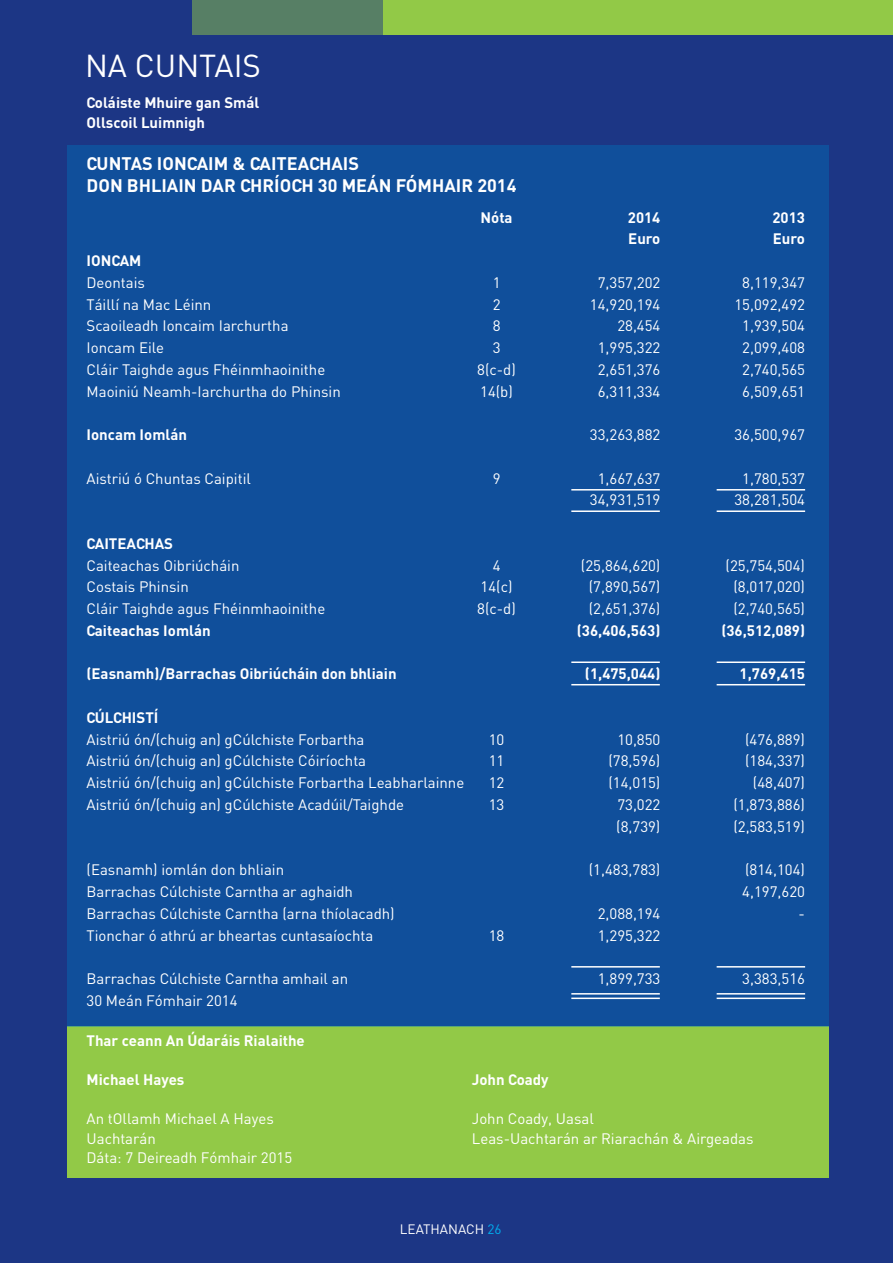
<style>
.page{position:relative;width:893px;height:1263px;background:#1c3685}
.page>*{position:absolute;margin:0;border:0;box-sizing:border-box;transform-origin:0 0}
.t1{font:31.35px "DIN";color:#fff}
.t2{font:700 18px/22.5px "DIN";color:#fff}
.t3{font:15px "DIN";color:#fff}
.t4{font:700 15px/19.5px "DIN";color:#fff}
.t5{font:13.5px "DIN";color:#fff}
.s1{color:#00aeef}
</style>
<div class="page">
<div style="left:0;top:0;width:893px;height:34px;background:#92c947"></div>
<div style="left:67px;top:1026px;width:762px;height:152px;background:#92c947"></div>
<div style="left:67px;top:145px;width:762px;height:881px;background:#104f9b"></div>
<hr style="left:571px;top:489px;width:89px;height:1px;background:#fff">
<hr style="left:717px;top:489px;width:88px;height:1px;background:#fff">
<hr style="left:571px;top:510px;width:89px;height:2px;background:#fff">
<hr style="left:717px;top:510px;width:88px;height:2px;background:#fff">
<hr style="left:571px;top:684px;width:89px;height:1px;background:#fff">
<hr style="left:717px;top:684px;width:88px;height:1px;background:#fff">
<hr style="left:571px;top:661px;width:89px;height:2px;background:#fff">
<hr style="left:717px;top:661px;width:88px;height:2px;background:#fff">
<hr style="left:571px;top:966px;width:89px;height:1px;background:#fff">
<hr style="left:717px;top:966px;width:88px;height:1px;background:#fff">
<hr style="left:571px;top:993px;width:89px;height:1px;background:#fff">
<hr style="left:717px;top:993px;width:88px;height:1px;background:#fff">
<hr style="left:571px;top:997px;width:89px;height:2px;background:#fff">
<hr style="left:717px;top:997px;width:88px;height:2px;background:#fff">
<div style="left:0;top:0;width:191px;height:34px;background:#1c3685"></div>
<div style="left:191px;top:0;width:192px;height:34px;background:#577f65"></div>
<h1 class="t1" style="left:85px;top:47px;width:177px">NA CUNTAIS</h1>
<p class="t4" style="left:87px;top:93px;width:174px">Coláiste Mhuire gan Smál<br>Ollscoil Luimnigh</p>
<p class="t2" style="left:87px;top:151px;width:431px">CUNTAS IONCAIM &amp; CAITEACHAIS<br>DON BHLIAIN DAR CHRÍOCH 30 MEÁN FÓMHAIR 2014</p>
<p class="t4" style="left:481px;top:207px;width:34px">Nóta</p>
<p class="t4" style="left:628px;top:207px;width:34px">2014</p>
<p class="t4" style="left:772px;top:207px;width:34px">2013</p>
<p class="t4" style="left:628px;top:229px;width:34px">Euro</p>
<p class="t4" style="left:773px;top:229px;width:34px">Euro</p>
<p class="t4" style="left:87px;top:251px;width:56px">IONCAM</p>
<p class="t3" style="left:87px;top:274px;width:60px">Deontais</p>
<p class="t3" style="left:493px;top:274px;width:9px">1</p>
<p class="t3" style="left:598px;top:274px;width:64px">7,357,202</p>
<p class="t3" style="left:742px;top:274px;width:64px">8,119,347</p>
<p class="t3" style="left:87px;top:295px;width:126px">Táillí na Mac Léinn</p>
<p class="t3" style="left:493px;top:295px;width:9px">2</p>
<p class="t3" style="left:590px;top:295px;width:72px">14,920,194</p>
<p class="t3" style="left:734px;top:295px;width:72px">15,092,492</p>
<p class="t3" style="left:87px;top:317px;width:204px">Scaoileadh Ioncaim Iarchurtha</p>
<p class="t3" style="left:493px;top:317px;width:9px">8</p>
<p class="t3" style="left:617px;top:317px;width:45px">28,454</p>
<p class="t3" style="left:742px;top:317px;width:64px">1,939,504</p>
<p class="t3" style="left:87px;top:339px;width:79px">Ioncam Eile</p>
<p class="t3" style="left:493px;top:339px;width:9px">3</p>
<p class="t3" style="left:598px;top:339px;width:64px">1,995,322</p>
<p class="t3" style="left:742px;top:339px;width:64px">2,099,408</p>
<p class="t3" style="left:87px;top:361px;width:240px">Cláir Taighde agus Fhéinmhaoinithe</p>
<p class="t3" style="left:477px;top:361px;width:40px">8(c-d)</p>
<p class="t3" style="left:598px;top:361px;width:64px">2,651,376</p>
<p class="t3" style="left:742px;top:361px;width:64px">2,740,565</p>
<p class="t3" style="left:87px;top:382px;width:256px">Maoiniú Neamh-Iarchurtha do Phinsin</p>
<p class="t3" style="left:480px;top:382px;width:34px">14(b)</p>
<p class="t3" style="left:598px;top:382px;width:64px">6,311,334</p>
<p class="t3" style="left:742px;top:382px;width:64px">6,509,651</p>
<p class="t4" style="left:87px;top:425px;width:102px">Ioncam Iomlán</p>
<p class="t3" style="left:590px;top:426px;width:72px">33,263,882</p>
<p class="t3" style="left:734px;top:426px;width:72px">36,500,967</p>
<p class="t3" style="left:87px;top:469px;width:166px">Aistriú ó Chuntas Caipitil</p>
<p class="t3" style="left:493px;top:469px;width:9px">9</p>
<p class="t3" style="left:598px;top:469px;width:64px">1,667,637</p>
<p class="t3" style="left:742px;top:469px;width:64px">1,780,537</p>
<p class="t3" style="left:590px;top:491px;width:72px">34,931,519</p>
<p class="t3" style="left:734px;top:491px;width:72px">38,281,504</p>
<p class="t4" style="left:87px;top:533px;width:88px">CAITEACHAS</p>
<p class="t3" style="left:87px;top:556px;width:154px">Caiteachas Oibriúcháin</p>
<p class="t3" style="left:493px;top:556px;width:9px">4</p>
<p class="t3" style="left:581px;top:556px;width:81px">(25,864,620)</p>
<p class="t3" style="left:725px;top:556px;width:81px">(25,754,504)</p>
<p class="t3" style="left:87px;top:578px;width:104px">Costais Phinsin</p>
<p class="t3" style="left:481px;top:578px;width:33px">14(c)</p>
<p class="t3" style="left:589px;top:578px;width:73px">(7,890,567)</p>
<p class="t3" style="left:733px;top:578px;width:73px">(8,017,020)</p>
<p class="t3" style="left:87px;top:600px;width:240px">Cláir Taighde agus Fhéinmhaoinithe</p>
<p class="t3" style="left:477px;top:600px;width:40px">8(c-d)</p>
<p class="t3" style="left:589px;top:600px;width:73px">(2,651,376)</p>
<p class="t3" style="left:733px;top:600px;width:73px">(2,740,565)</p>
<p class="t4" style="left:87px;top:620px;width:126px">Caiteachas Iomlán</p>
<p class="t4" style="left:577px;top:620px;width:85px">(36,406,563)</p>
<p class="t4" style="left:721px;top:620px;width:85px">(36,512,089)</p>
<p class="t4" style="left:87px;top:664px;width:312px">(Easnamh)/Barrachas Oibriúcháin don bhliain</p>
<p class="t4" style="left:585px;top:664px;width:77px">(1,475,044)</p>
<p class="t4" style="left:740px;top:664px;width:67px">1,769,415</p>
<p class="t4" style="left:87px;top:707px;width:73px">CÚLCHISTÍ</p>
<p class="t3" style="left:87px;top:730px;width:279px">Aistriú ón/(chuig an) gCúlchiste Forbartha</p>
<p class="t3" style="left:489px;top:730px;width:17px">10</p>
<p class="t3" style="left:617px;top:730px;width:45px">10,850</p>
<p class="t3" style="left:745px;top:730px;width:61px">(476,889)</p>
<p class="t3" style="left:87px;top:752px;width:281px">Aistriú ón/(chuig an) gCúlchiste Cóiríochta</p>
<p class="t3" style="left:489px;top:752px;width:17px">11</p>
<p class="t3" style="left:608px;top:752px;width:54px">(78,596)</p>
<p class="t3" style="left:745px;top:752px;width:61px">(184,337)</p>
<p class="t3" style="left:87px;top:774px;width:379px">Aistriú ón/(chuig an) gCúlchiste Forbartha Leabharlainne</p>
<p class="t3" style="left:489px;top:774px;width:17px">12</p>
<p class="t3" style="left:608px;top:774px;width:54px">(14,015)</p>
<p class="t3" style="left:753px;top:774px;width:54px">(48,407)</p>
<p class="t3" style="left:87px;top:796px;width:319px">Aistriú ón/(chuig an) gCúlchiste Acadúil/Taighde</p>
<p class="t3" style="left:489px;top:796px;width:17px">13</p>
<p class="t3" style="left:617px;top:796px;width:45px">73,022</p>
<p class="t3" style="left:733px;top:796px;width:73px">(1,873,886)</p>
<p class="t3" style="left:616px;top:817px;width:46px">(8,739)</p>
<p class="t3" style="left:733px;top:817px;width:73px">(2,583,519)</p>
<p class="t3" style="left:87px;top:861px;width:199px">(Easnamh) iomlán don bhliain</p>
<p class="t3" style="left:589px;top:861px;width:73px">(1,483,783)</p>
<p class="t3" style="left:745px;top:861px;width:61px">(814,104)</p>
<p class="t3" style="left:87px;top:883px;width:268px">Barrachas Cúlchiste Carntha ar aghaidh</p>
<p class="t3" style="left:742px;top:883px;width:64px">4,197,620</p>
<p class="t3" style="left:87px;top:904px;width:310px">Barrachas Cúlchiste Carntha (arna thíolacadh)</p>
<p class="t3" style="left:598px;top:904px;width:64px">2,088,194</p>
<p class="t3" style="left:799px;top:904px;width:8px">-</p>
<p class="t3" style="left:87px;top:926px;width:288px">Tionchar ó athrú ar bheartas cuntasaíochta</p>
<p class="t3" style="left:489px;top:926px;width:17px">18</p>
<p class="t3" style="left:598px;top:926px;width:64px">1,295,322</p>
<p class="t3" style="left:87px;top:970px;width:263px">Barrachas Cúlchiste Carntha amhail an</p>
<p class="t3" style="left:598px;top:970px;width:64px">1,899,733</p>
<p class="t3" style="left:742px;top:970px;width:64px">3,383,516</p>
<p class="t3" style="left:87px;top:991px;width:152px">30 Meán Fómhair 2014</p>
<p class="t4" style="left:87px;top:1031px;width:220px">Thar ceann An Údaráis Rialaithe</p>
<p class="t4" style="left:87px;top:1070px;width:99px">Michael Hayes</p>
<p class="t4" style="left:472px;top:1070px;width:78px">John Coady</p>
<p class="t3" style="left:87px;top:1110px;width:189px">An tOllamh Michael A Hayes</p>
<p class="t3" style="left:472px;top:1110px;width:123px">John Coady, Uasal</p>
<p class="t3" style="left:87px;top:1129px;width:71px">Uachtarán</p>
<p class="t3" style="left:472px;top:1129px;width:283px">Leas-Uachtarán ar Riarachán &amp; Airgeadas</p>
<p class="t3" style="left:87px;top:1149px;width:207px">Dáta: 7 Deireadh Fómhair 2015</p>
<p class="t5" style="left:400px;top:1221px;width:103px">LEATHANACH <span class="s1">26</span></p>
</div>
